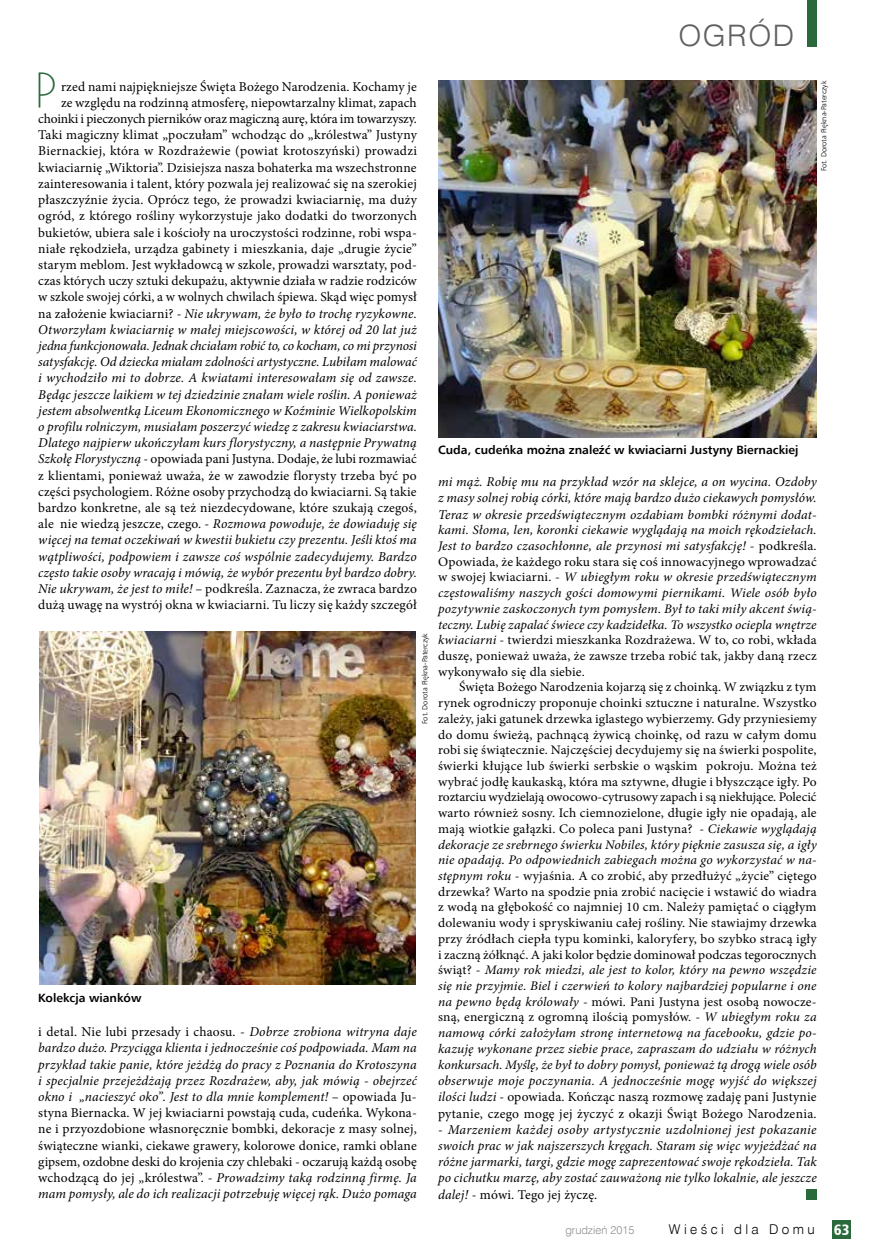
<style>
.page{position:relative;width:872px;height:1255px;background:#fff}
.page>*{position:absolute;margin:0;border:0;box-sizing:border-box;transform-origin:0 0}
.t1{font:48px "Geometric 231 Lt EU";color:#2a693b}
.t2{font:300 29.55px "Switzerland";letter-spacing:.05em;color:#615f5f}
.t3{font:15px "Humanist 777 BT Black Condensed B";color:#fff}
.t4{font:13.5px/16.2px "Minion Pro";letter-spacing:.01em;color:#000;text-align:right}
.t5{font:italic 13.5px/16.2px "Minion Pro";letter-spacing:.005em;color:#000;text-align:justify}
.t6{font:13.5px "Swis 721 Lt EU";letter-spacing:.25em;color:#000}
.t7{font:13.05px/15.8px "Minion Pro";letter-spacing:.015em;color:#000;text-align:justify}
.t8{font:italic 13.05px/15.8px "Minion Pro";color:#000;text-align:justify}
.t9{font:700 12px "Humnst 777 EU";color:#000}
.t10{font:11.25px "Swis 721 Lt EU";color:#908f90}
.t11{font:7.5px "Humnst 777 Lt EU";color:#000}
.s1{font-style:italic}
.s2{font-style:normal}
.s3{font-size:13.5px}
.s4{font-style:italic;font-size:13.5px}
</style>
<div class="page">
<div style="left:832px;top:1219px;width:19px;height:19px;background:#2a693b"></div>
<div style="left:807px;top:0;width:9px;height:47px;background:#2a693b"></div>
<img style="left:40px;top:631px;width:375px;height:353px">
<img style="left:438px;top:81px;width:378px;height:356px">
<div style="left:806px;top:1188px;width:10px;height:11px;background:#2a693b"></div>
<h2 class="t2" style="left:678px;top:19px;width:117px">OGRÓD</h2>
<h1 class="t1" style="left:35px;top:59px;width:23px">P</h1>
<p class="t4" style="left:38px;top:78px;width:380px">rzed nami najpiękniejsze Święta Bożego Narodzenia. Kochamy je<br>ze względu na rodzinną atmosferę, niepowtarzalny klimat, zapach choinki i pieczonych pierników oraz magiczną aurę, która im towarzyszy.<br>Taki magiczny klimat „poczułam” wchodząc do „królestwa” Justyny Biernackiej, która w Rozdrażewie (powiat krotoszyński) prowadzi kwiaciarnię „Wiktoria”. Dzisiejsza nasza bohaterka ma wszechstronne zainteresowania i talent, który pozwala jej realizować się na szerokiej płaszczyźnie życia. Oprócz tego, że prowadzi kwiaciarnię, ma duży ogród, z którego rośliny wykorzystuje jako dodatki do tworzonych bukietów, ubiera sale i kościoły na uroczystości rodzinne, robi wspa&shy;niałe rękodzieła, urządza gabinety i mieszkania, daje „drugie życie” starym meblom. Jest wykładowcą w szkole, prowadzi warsztaty, pod&shy;czas których uczy sztuki dekupażu, aktywnie działa w radzie rodziców w szkole swojej córki, a w wolnych chwilach śpiewa. Skąd więc pomysł na założenie kwiaciarni? - <span class="s1">Nie ukrywam, że było to trochę ryzykowne.<br>Otworzyłam kwiaciarnię w małej miejscowości, w której od 20 lat już jedna funkcjonowała. Jednak chciałam robić to, co kocham, co mi przynosi satysfakcję. Od dziecka miałam zdolności artystyczne. Lubiłam malować i wychodziło mi to dobrze. A kwiatami interesowałam się od zawsze.<br>Będąc jeszcze laikiem w tej dziedzinie znałam wiele roślin. A ponieważ jestem absolwentką Liceum Ekonomicznego w Koźminie Wielkopolskim o profilu rolniczym, musiałam poszerzyć wiedzę z zakresu kwiaciarstwa.<br>Dlatego najpierw ukończyłam kurs florystyczny, a następnie Prywatną Szkołę Florystyczną</span> - opowiada pani Justyna. Dodaje, że lubi rozmawiać z klientami, ponieważ uważa, że w zawodzie florysty trzeba być po części psychologiem. Różne osoby przychodzą do kwiaciarni. Są takie bardzo konkretne, ale są też niezdecydowane, które szukają czegoś, ale nie wiedzą jeszcze, czego. - <span class="s1">Rozmowa powoduje, że dowiaduję się więcej na temat oczekiwań w kwestii bukietu czy prezentu. Jeśli ktoś ma wątpliwości, podpowiem i zawsze coś wspólnie zadecydujemy. Bardzo często takie osoby wracają i mówią, że wybór prezentu był bardzo dobry.<br>Nie ukrywam, że jest to miłe!</span> – podkreśla. Zaznacza, że zwraca bardzo dużą uwagę na wystrój okna w kwiaciarni. Tu liczy się każdy szczegół</p>
<p class="t9" style="left:38px;top:989px;width:105px">Kolekcja wianków</p>
<p class="t11" style="left:420px;top:723px;width:92px;rotate:-90deg">Fot. Dorota Piękna-Paterczyk</p>
<p class="t5" style="left:38px;top:1023px;width:380px"><span class="s2">i detal. Nie lubi przesady i chaosu. -</span> Dobrze zrobiona witryna daje bardzo dużo. Przyciąga klienta i jednocześnie coś podpowiada. Mam na przykład takie panie, które jeżdżą do pracy z Poznania do Krotoszyna i specjalnie przejeżdżają przez Rozdrażew, aby, jak mówią - obejrzeć okno i „nacieszyć oko”. Jest to dla mnie komplement! <span class="s2">– opowiada Ju&shy;styna Biernacka. W jej kwiaciarni powstają cuda, cudeńka. Wykona&shy;ne i przyozdobione własnoręcznie bombki, dekoracje z masy solnej, świąteczne wianki, ciekawe grawery, kolorowe donice, ramki oblane gipsem, ozdobne deski do krojenia czy chlebaki - oczarują każdą osobę wchodzącą do jej „królestwa”. -</span> Prowadzimy taką rodzinną firmę. Ja mam pomysły, ale do ich realizacji potrzebuję więcej rąk. Dużo pomaga</p>
<p class="t11" style="left:819px;top:171px;width:92px;rotate:-90deg">Fot. Dorota Piękna-Paterczyk</p>
<p class="t9" style="left:438px;top:442px;width:362px">Cuda, cudeńka można znaleźć w kwiaciarni Justyny Biernackiej</p>
<p class="t5" style="left:438px;top:474px;width:380px">mi mąż. Robię mu na przykład wzór na sklejce, a on wycina. Ozdoby z masy solnej robią córki, które mają bardzo dużo ciekawych pomysłów.</p>
<p class="t8" style="left:438px;top:506px;width:380px"><span class="s3">Teraz w okresie przedświą</span>tecznym ozdabiam bombki różnymi dodat&shy;kami. Słoma, len, koronki ciekawie wyglądają na moich rękodziełach.<br>Jest to bardzo czasochłonne, ale przynosi mi satysfakcję! <span class="s2">- podkreśla.<br>Opowiada, że każdego roku stara się coś innowacyjnego wprowadzać w swojej kwiaciarni. -</span> W ubiegłym roku w okresie przedświątecznym częstowaliśmy naszych gości domowymi piernikami. Wiele osób było pozytywnie zaskoczonych tym pomysłem. Był to taki miły akcent świą&shy;teczny. Lubię zapalać świece czy kadzidełka. To wszystko ociepla wnętrze kwiaciarni <span class="s2">- twierdzi mieszkanka Rozdrażewa. W to, co robi, wkłada duszę, ponieważ uważa, że zawsze trzeba robić tak, jakby daną rzecz wykonywało się dla siebie.</span></p>
<p class="t7" style="left:438px;top:679px;width:380px;text-indent:21px">Święta Bożego Narodzenia kojarzą się z choinką. W związku z tym rynek ogrodniczy proponuje choinki sztuczne i naturalne. Wszystko zależy, jaki gatunek drzewka iglastego wybierzemy. Gdy przyniesiemy do domu świeżą, pachnącą żywicą choinkę, od razu w całym domu robi się świątecznie. Najczęściej decydujemy się na świerki pospolite, świerki kłujące lub świerki serbskie o wąskim pokroju. Można też wybrać jodłę kaukaską, która ma sztywne, długie i błyszczące igły. Po roztarciu wydzielają owocowo-cytrusowy zapach i są niekłujące. Polecić warto również sosny. Ich ciemnozielone, długie igły nie opadają, ale mają wiotkie gałązki. Co poleca pani Justyna? - <span class="s1">Ciekawie wyglądają dekoracje ze srebrnego świerku Nobiles, który pięknie zasusza się, a igły nie opadają. Po odpowiednich zabiegach można go wykorzystać w na&shy;stępnym roku</span> - wyjaśnia. A co zrobić, aby przedłużyć „życie” ciętego drzewka? Warto na spodzie pnia zrobić nacięcie i wstawić do wiadra z wodą na głębokość co najmniej 10 cm. Należy pamiętać o ciągłym dolewaniu wody i spryskiwaniu całej rośliny. Nie stawiajmy drzewka przy źródłach ciepła typu kominki, kaloryfery, bo szybko stracą igły i zaczną żółknąć. A jaki kolor będzie dominował podczas tegorocznych świąt? - <span class="s1">Mamy rok miedzi, ale jest to kolor, który na pewno wszędzie się nie przyjmie. Biel i czerwień to kolory najbardziej popularne i one na pewno będą królowały -</span> mówi. Pani Justyna jest osobą nowocze&shy;sną, energiczną z ogromną ilością pomysłów. - <span class="s1">W ubiegłym roku za namową córki założyłam stronę internetową na facebooku, gdzie po&shy;kazuję wykonane przez siebie prace, zapraszam do udziału w różnych konkursach. Myślę, że był to dobry pomysł, ponieważ tą</span> <span class="s4">drogą wiele osób</span></p>
<p class="t4" style="left:438px;top:1072px;width:380px;text-align:justify"><span class="s1">obserwuje moje poczynania. A jednocześnie mogę wyjść do większej ilości ludzi -</span> opowiada. Kończąc naszą rozmowę zadaję pani Justynie pytanie, czego mogę jej życzyć z okazji Świąt Bożego Narodzenia.</p>
<p class="t5" style="left:438px;top:1121px;width:380px"><span class="s2">-</span> Marzeniem każdej osoby artystycznie uzdolnionej jest pokazanie swoich prac w jak najszerszych kręgach. Staram się więc wyjeżdżać na różne jarmarki, targi, gdzie mogę zaprezentować swoje rękodzieła. Tak po cichutku marzę, aby zostać zauważoną nie tylko lokalnie, ale jeszcze dalej! <span class="s2">- mówi. Tego jej życzę.</span></p>
<p class="t10" style="left:565px;top:1222px;width:71px">grudzień 2015</p>
<p class="t6" style="left:669px;top:1220px;width:147px">Wieści dla Domu</p>
<p class="t3" style="left:834px;top:1219px;width:17px">63</p>
</div>
